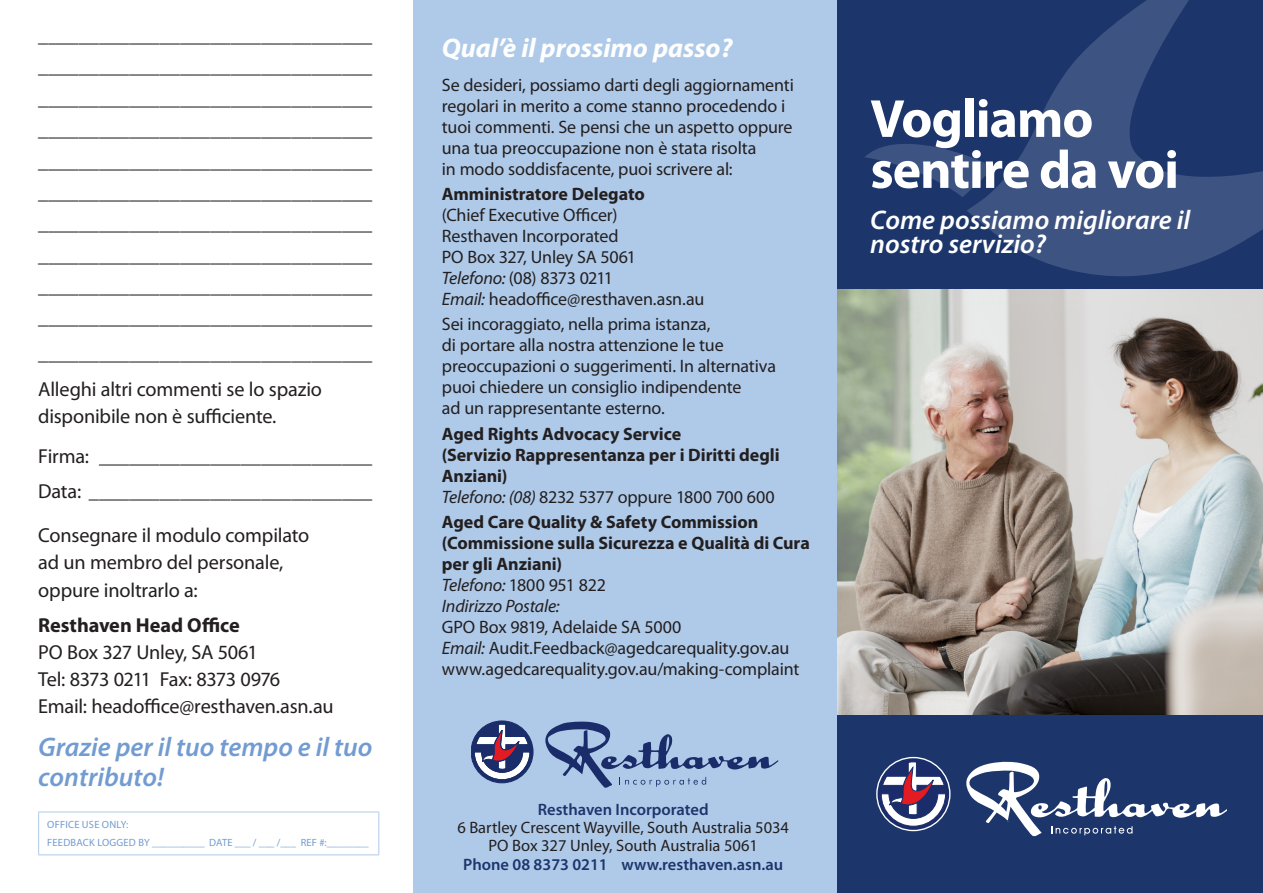
<style>
.page{position:relative;width:1263px;height:893px;background:#fff}
.page>*{position:absolute;margin:0;border:0;box-sizing:border-box;transform-origin:0 0}
.t1{font:700 54px/51px "Myriad Pro";letter-spacing:-.02em;color:#fff}
.t2{font:italic 600 27px/24px "Myriad Pro";color:#fff}
.t3{font:italic 600 27px/29.8px "Myriad Pro";color:#729cd1}
.t4{font:italic 700 27px "Myriad Pro";color:#fff}
.Plain_Text{font:20.25px/27.2px "Myriad Pro";letter-spacing:-.01em;color:#231f20}
.Plain_Text-2{font:18px/21px "Myriad Pro";letter-spacing:-.005em;color:#231f20}
.Plain_Text-3{font:700 18px/21px "Myriad Pro";letter-spacing:-.005em;color:#231f20}
.t5{font:16.5px "Myriad Pro";color:#231f20}
.t6{font:600 16.5px "Myriad Pro";color:#1c366c}
.t7{font:10.5px "Myriad Pro";letter-spacing:.02em;color:#729cd1}
.s1{font-weight:700}
.s2{font-style:italic}
.s3{font-weight:400;font-style:italic}
.s4{font-weight:400}
</style>
<div class="page">
<div style="left:413px;top:0;width:425px;height:893px;background:#afcae9"></div>
<div style="left:838px;top:715px;width:425px;height:178px;background:#1c366c"></div>
<div style="left:838px;top:0;width:425px;height:290px;background:#1c366c"></div>
<svg style="left:967px;top:0;width:296px;height:276px"></svg>
<svg style="left:865px;top:143px;width:129px;height:54px"></svg>
<img style="left:838px;top:290px;width:425px;height:425px">
<hr style="left:38px;top:812px;width:341px;height:1px;background:#afcae9">
<hr style="left:38px;top:812px;width:1px;height:42px;background:#afcae9">
<hr style="left:378px;top:812px;width:1px;height:42px;background:#afcae9">
<hr style="left:38px;top:854px;width:341px;height:1px;background:#afcae9">
<svg style="left:877px;top:757px;width:73px;height:73px"></svg>
<div style="left:876px;top:757px;width:74px;height:74px;border:1px solid #fff;border-radius:50%"></div>
<svg style="left:880px;top:761px;width:66px;height:66px"></svg>
<svg style="left:966px;top:761px;width:261px;height:76px"></svg>
<div style="left:471px;top:721px;width:62px;height:62px;background:#1a2c69;border:1px solid #1a2c69;border-radius:50%"></div>
<svg style="left:474px;top:724px;width:56px;height:56px"></svg>
<svg style="left:545px;top:721px;width:233px;height:67px"></svg>
<p class="Plain_Text" style="left:38px;top:21px;width:336px">_________________________________</p>
<p class="Plain_Text" style="left:38px;top:53px;width:336px">_________________________________</p>
<p class="Plain_Text" style="left:38px;top:84px;width:336px">_________________________________</p>
<p class="Plain_Text" style="left:38px;top:116px;width:336px">_________________________________</p>
<p class="Plain_Text" style="left:38px;top:147px;width:336px">_________________________________</p>
<p class="Plain_Text" style="left:38px;top:178px;width:336px">_________________________________</p>
<p class="Plain_Text" style="left:38px;top:210px;width:336px">_________________________________</p>
<p class="Plain_Text" style="left:38px;top:241px;width:336px">_________________________________</p>
<p class="Plain_Text" style="left:38px;top:272px;width:336px">_________________________________</p>
<p class="Plain_Text" style="left:38px;top:304px;width:336px">_________________________________</p>
<p class="Plain_Text" style="left:38px;top:339px;width:336px">_________________________________</p>
<p class="Plain_Text" style="left:38px;top:375px;width:285px">Alleghi altri commenti se lo spazio disponibile non è sufficiente.</p>
<p class="Plain_Text" style="left:38px;top:442px;width:336px">Firma: ___________________________</p>
<p class="Plain_Text" style="left:38px;top:477px;width:336px">Data: ____________________________</p>
<p class="Plain_Text" style="left:38px;top:522px;width:272px">Consegnare il modulo compilato ad un membro del personale, oppure inoltrarlo a:</p>
<p class="Plain_Text" style="left:38px;top:611px;width:297px"><span class="s1">Resthaven Head Office<br></span>PO Box 327 Unley, SA 5061<br>Tel: 8373 0211 Fax: 8373 0976<br>Email: headoffice@resthaven.asn.au</p>
<p class="t3" style="left:38px;top:731px;width:336px">Grazie per il tuo tempo e il tuo contributo!</p>
<p class="t7" style="left:47px;top:818px;width:83px">OFFICE USE ONLY:</p>
<p class="t7" style="left:47px;top:836px;width:323px">FEEDBACK LOGGED BY __________ DATE ___ / ___ /___ REF #:________</p>
<p class="t4" style="left:442px;top:30px;width:292px">Qual’è il prossimo passo?</p>
<p class="Plain_Text-2" style="left:442px;top:74px;width:353px">Se desideri, possiamo darti degli aggiornamenti regolari in merito a come stanno procedendo i tuoi commenti. Se pensi che un aspetto oppure una tua preoccupazione non è stata risolta<br>in modo soddisfacente, puoi scrivere al:</p>
<p class="Plain_Text-2" style="left:442px;top:183px;width:205px"><span class="s1">Amministratore Delegato </span>(Chief Executive Officer)</p>
<p class="Plain_Text-2" style="left:442px;top:225px;width:196px">Resthaven Incorporated<br>PO Box 327, Unley SA 5061</p>
<p class="Plain_Text-2" style="left:442px;top:267px;width:264px"><span class="s2">Telefono:</span> (08) 8373 0211<br><span class="s2">Email:</span> headoffice@resthaven.asn.au</p>
<p class="Plain_Text-2" style="left:442px;top:313px;width:336px">Sei incoraggiato, nella prima istanza,<br>di portare alla nostra attenzione le tue preoccupazioni o suggerimenti. In alternativa puoi chiedere un consiglio indipendente<br>ad un rappresentante esterno.</p>
<p class="Plain_Text-3" style="left:442px;top:422px;width:241px">Aged Rights Advocacy Service</p>
<p class="Plain_Text-3" style="left:442px;top:443px;width:339px">(Servizio Rappresentanza per i Diritti degli<br>Anziani)<br><span class="s3">Telefono: (08)</span> <span class="s4">8232 5377 oppure 1800 700 600</span></p>
<p class="Plain_Text-3" style="left:442px;top:511px;width:318px">Aged Care Quality &amp; Safety Commission</p>
<p class="Plain_Text-3" style="left:442px;top:532px;width:369px">(Commissione sulla Sicurezza e Qualità di Cura per gli Anziani)<br><span class="s3">Telefono:</span> <span class="s4">1800 951 822</span></p>
<p class="Plain_Text-2" style="left:442px;top:595px;width:241px"><span class="s2">Indirizzo Postale:<br></span>GPO Box 9819, Adelaide SA 5000</p>
<p class="Plain_Text-2" style="left:442px;top:637px;width:349px"><span class="s2">Email:</span> Audit.Feedback@agedcarequality.gov.au</p>
<p class="Plain_Text-2" style="left:442px;top:658px;width:359px">www.agedcarequality.gov.au/making-complaint</p>
<p class="t6" style="left:538px;top:799px;width:172px">Resthaven Incorporated</p>
<p class="t5" style="left:457px;top:817px;width:333px">6 Bartley Crescent Wayville, South Australia 5034</p>
<p class="t5" style="left:488px;top:836px;width:271px">PO Box 327 Unley, South Australia 5061</p>
<p class="t6" style="left:463px;top:854px;width:321px">Phone 08 8373 0211 www.resthaven.asn.au</p>
<p class="t1" style="left:870px;top:91px;width:310px">Vogliamo sentire da voi</p>
<p class="t2" style="left:870px;top:207px;width:321px">Come possiamo migliorare il nostro servizio?</p>
</div>
